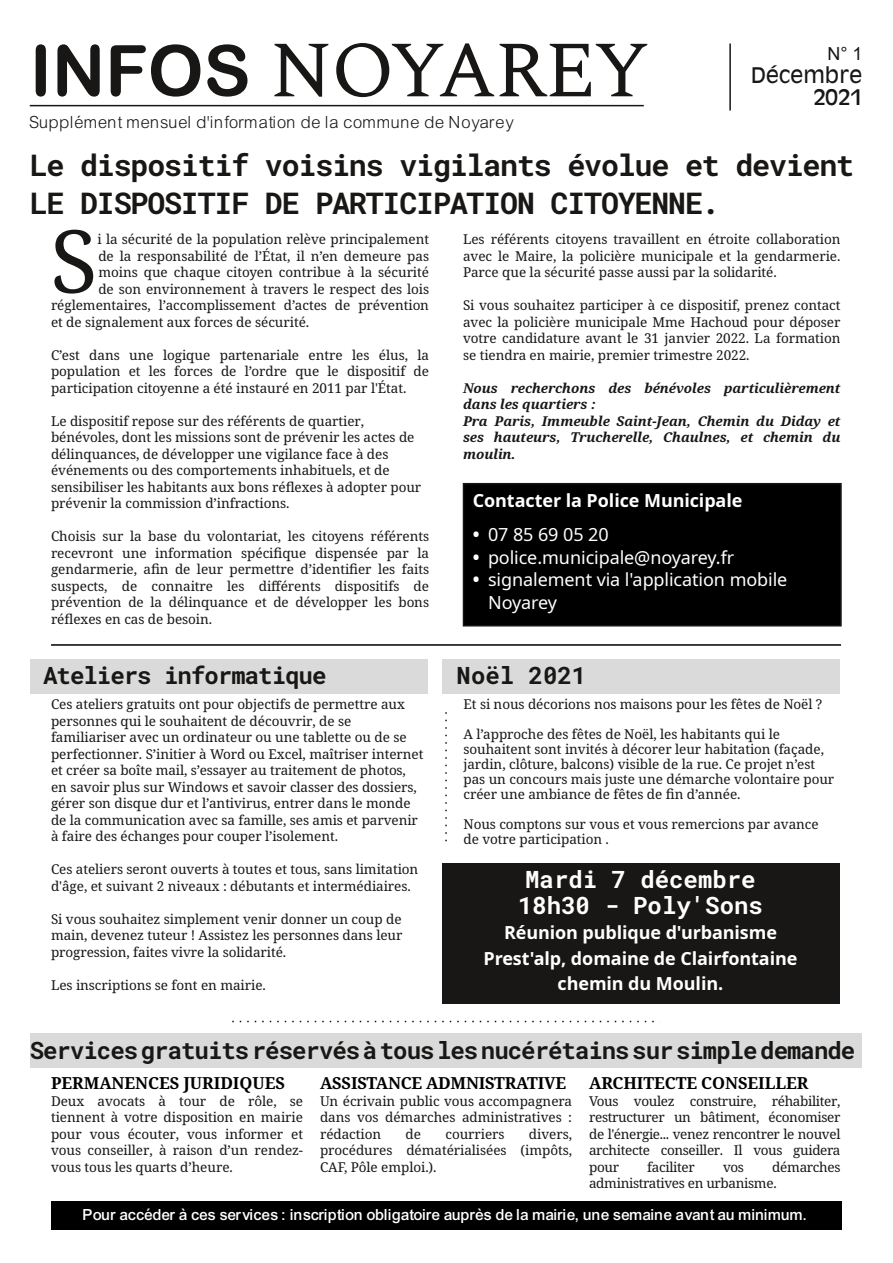
<style>
.page{position:relative;width:893px;height:1263px;background:#fff}
.page>*{position:absolute;margin:0;border:0;box-sizing:border-box;transform-origin:0 0}
.t1{font:87.15px "Noto Serif";color:#181715}
.t2{font:79.5px "Spectral";letter-spacing:-.035em;color:#181715}
.t3{font:700 30px/37.5px "Roboto Mono";letter-spacing:-.04em;color:#181715}
.t4{font:700 24px "Roboto Mono";letter-spacing:-.04em;color:#181715}
.t5{font:700 24px/25.5px "Roboto Mono";color:#fff;text-align:center}
.t6{font:700 24px "Roboto Mono";color:#181715}
.t7{font:21px/22.5px "Antique Olive";letter-spacing:-.005em;color:#181715;text-align:right}
.t8{font:700 18px/25.5px "Noto Sans";letter-spacing:-.005em;color:#fff;text-align:center}
.t9{font:18px/22.5px "Noto Sans";letter-spacing:-.005em;color:#fff}
.t10{font:18px "Arial Lgt";letter-spacing:.02em;color:#181715}
.t11{font:18px "Arial";color:#181715}
.t12{font:16.5px "Arial Mdm";letter-spacing:-.005em;color:#fff}
.t13{font:700 16.5px "Noto Serif";letter-spacing:-.005em;color:#000}
.t14{font:13.5px/16.5px "Noto Serif";letter-spacing:-.005em;color:#181715;text-align:justify}
.t15{font:italic 700 13.5px/16.5px "Noto Serif";letter-spacing:-.005em;color:#181715}
.t16{font:13.5px/16.5px "Noto Serif";letter-spacing:-.025em;color:#181715}
.s1{font-family:"Arial Rounded MT Bold";font-size:70.5px}
.s2{font-weight:700}
</style>
<div class="page">
<div style="left:463px;top:484px;width:378px;height:142px;background:#000"></div>
<div style="left:463px;top:483px;width:379px;height:143px;border:2px solid #181715"></div>
<hr style="left:51px;top:644px;width:790px;height:2px;background:#000">
<div style="left:30px;top:659px;width:397px;height:35px;background:#dadada"></div>
<div style="left:30px;top:1033px;width:831px;height:35px;background:#dadada"></div>
<div style="left:51px;top:1201px;width:790px;height:29px;background:#000"></div>
<svg style="left:232px;top:1021px;width:428px;height:1px"></svg>
<hr style="left:729px;top:44px;width:2px;height:67px;background:#181715">
<hr style="left:30px;top:105px;width:614px;height:1px;background:#181715">
<svg style="left:445px;top:712px;width:2px;height:130px"></svg>
<div style="left:442px;top:659px;width:398px;height:35px;background:#dadada"></div>
<div style="left:442px;top:863px;width:398px;height:140px;background:#181715"></div>
<h2 class="t2" style="left:30px;top:22px;width:622px"><span class="s1">INFOS</span> NOYAREY</h2>
<h3 class="t11" style="left:827px;top:42px;width:36px">N° 1</h3>
<h3 class="t7" style="left:751px;top:64px;width:113px">Décembre<br>2021</h3>
<h3 class="t10" style="left:30px;top:116px;width:486px">Supplément mensuel d'information de la commune de Noyarey</h3>
<h3 class="t3" style="left:30px;top:149px;width:826px">Le dispositif voisins vigilants évolue et devient<br>LE DISPOSITIF DE PARTICIPATION CITOYENNE.</h3>
<h1 class="t1" style="left:50px;top:201px;width:49px">S</h1>
<p class="t14" style="left:97px;top:231px;width:333px">i la sécurité de la population relève principalement</p>
<p class="t14" style="left:463px;top:231px;width:379px">Les référents citoyens travaillent en étroite collaboration avec le Maire, la policière municipale et la gendarmerie.<br>Parce que la sécurité passe aussi par la solidarité.</p>
<p class="t14" style="left:463px;top:297px;width:379px">Si vous souhaitez participer à ce dispositif, prenez contact avec la policière municipale Mme Hachoud pour déposer votre candidature avant le 31 janvier 2022. La formation se tiendra en mairie, premier trimestre 2022.</p>
<p class="t15" style="left:463px;top:380px;width:379px">Nous recherchons des bénévoles particulièrement dans les quartiers :<br>Pra Paris, Immeuble Saint-Jean, Chemin du Diday et ses hauteurs, Trucherelle, Chaulnes, et chemin du moulin.</p>
<h3 class="t8" style="left:473px;top:488px;width:271px">Contacter la Police Municipale</h3>
<h3 class="t9" style="left:473px;top:524px;width:137px"><span class="s2">•</span> 07 85 69 05 20</h3>
<h3 class="t9" style="left:473px;top:546px;width:263px"><span class="s2">•</span> police.municipale@noyarey.fr</h3>
<h3 class="t9" style="left:488px;top:569px;width:301px;text-indent:-15px"><span class="s2">•</span> signalement via l'application mobile<br>Noyarey</h3>
<p class="t14" style="left:98px;top:248px;width:332px">de la responsabilité de l’État, il n’en demeure pas</p>
<p class="t14" style="left:98px;top:264px;width:332px">moins que chaque citoyen contribue à la sécurité</p>
<p class="t14" style="left:98px;top:281px;width:332px">de son environnement à travers le respect des lois</p>
<p class="t14" style="left:51px;top:297px;width:379px">réglementaires, l’accomplissement d’actes de prévention</p>
<p class="t14" style="left:51px;top:314px;width:260px">et de signalement aux forces de sécurité.</p>
<p class="t14" style="left:51px;top:347px;width:380px">C’est dans une logique partenariale entre les élus, la population et les forces de l’ordre que le dispositif de participation citoyenne a été instauré en 2011 par l'État.</p>
<p class="t14" style="left:51px;top:413px;width:372px;text-align:left">Le dispositif repose sur des référents de quartier, bénévoles, dont les missions sont de prévenir les actes de délinquances, de développer une vigilance face à des événements ou des comportements inhabituels, et de sensibiliser les habitants aux bons réflexes à adopter pour prévenir la commission d’infractions.</p>
<p class="t14" style="left:51px;top:528px;width:380px">Choisis sur la base du volontariat, les citoyens référents recevront une information spécifique dispensée par la gendarmerie, afin de leur permettre d’identifier les faits suspects, de connaitre les différents dispositifs de prévention de la délinquance et de développer les bons réflexes en cas de besoin.</p>
<h3 class="t4" style="left:43px;top:666px;width:285px">Ateliers informatique</h3>
<p class="t14" style="left:51px;top:696px;width:374px;text-align:left">Ces ateliers gratuits ont pour objectifs de permettre aux personnes qui le souhaitent de découvrir, de se familiariser avec un ordinateur ou une tablette ou de se perfectionner. S’initier à Word ou Excel, maîtriser internet et créer sa boîte mail, s’essayer au traitement de photos, en savoir plus sur Windows et savoir classer des dossiers, gérer son disque dur et l’antivirus, entrer dans le monde de la communication avec sa famille, ses amis et parvenir à faire des échanges pour couper l’isolement.</p>
<p class="t14" style="left:51px;top:861px;width:369px">Ces ateliers seront ouverts à toutes et tous, sans limitation d'âge, et suivant 2 niveaux : débutants et intermédiaires.</p>
<p class="t14" style="left:51px;top:911px;width:353px">Si vous souhaitez simplement venir donner un coup de main, devenez tuteur ! Assistez les personnes dans leur progression, faites vivre la solidarité.</p>
<p class="t14" style="left:51px;top:977px;width:216px">Les inscriptions se font en mairie.</p>
<h3 class="t6" style="left:457px;top:666px;width:131px">Noël 2021</h3>
<p class="t14" style="left:463px;top:696px;width:360px">Et si nous décorions nos maisons pour les fêtes de Noël ?</p>
<p class="t14" style="left:463px;top:727px;width:372px;line-height:15px;text-align:left">A l’approche des fêtes de Noël, les habitants qui le souhaitent sont invités à décorer leur habitation (façade, jardin, clôture, balcons) visible de la rue. Ce projet n’est pas un concours mais juste une démarche volontaire pour créer une ambiance de fêtes de fin d’année.</p>
<p class="t14" style="left:463px;top:817px;width:357px;line-height:15px">Nous comptons sur vous et vous remercions par avance de votre participation .</p>
<h3 class="t5" style="left:518px;top:869px;width:246px">Mardi 7 décembre<br>18h30 - Poly'Sons</h3>
<h3 class="t8" style="left:483px;top:920px;width:315px">Réunion publique d'urbanisme<br>Prest'alp, domaine de Clairfontaine chemin du Moulin.</h3>
<h3 class="t4" style="left:30px;top:1040px;width:827px">Services gratuits réservés à tous les nucérétains sur simple demande</h3>
<p class="t13" style="left:51px;top:1072px;width:236px">PERMANENCES JURIDIQUES</p>
<p class="t14" style="left:51px;top:1093px;width:254px">Deux avocats à tour de rôle, se tiennent à votre disposition en mairie pour vous écouter, vous informer et vous conseiller, à raison d’un rendez&shy;vous tous les quarts d’heure.</p>
<p class="t13" style="left:589px;top:1072px;width:221px">ARCHITECTE CONSEILLER</p>
<p class="t14" style="left:589px;top:1093px;width:253px">Vous voulez construire, réhabiliter, restructurer un bâtiment, économiser de l'énergie... venez rencontrer le nouvel architecte conseiller. Il vous guidera pour</p>
<p class="t13" style="left:320px;top:1072px;width:248px">ASSISTANCE ADMNISTRATIVE</p>
<p class="t14" style="left:320px;top:1093px;width:254px">Un écrivain public vous accompagnera dans vos démarches administratives : rédaction</p>
<p class="t14" style="left:320px;top:1126px;width:254px;text-indent:209px">divers, procédures dématérialisées (impôts, CAF, Pôle emploi.).</p>
<p class="t14" style="left:406px;top:1126px;width:17px">de</p>
<p class="t14" style="left:445px;top:1126px;width:61px">courriers</p>
<p class="t16" style="left:647px;top:1159px;width:49px">faciliter</p>
<p class="t14" style="left:723px;top:1159px;width:22px">vos</p>
<p class="t16" style="left:589px;top:1159px;width:253px;text-indent:183px">démarches administratives en urbanisme.</p>
<p class="t12" style="left:84px;top:1206px;width:726px">Pour accéder à ces services : inscription obligatoire auprès de la mairie, une semaine avant au minimum.</p>
</div>
